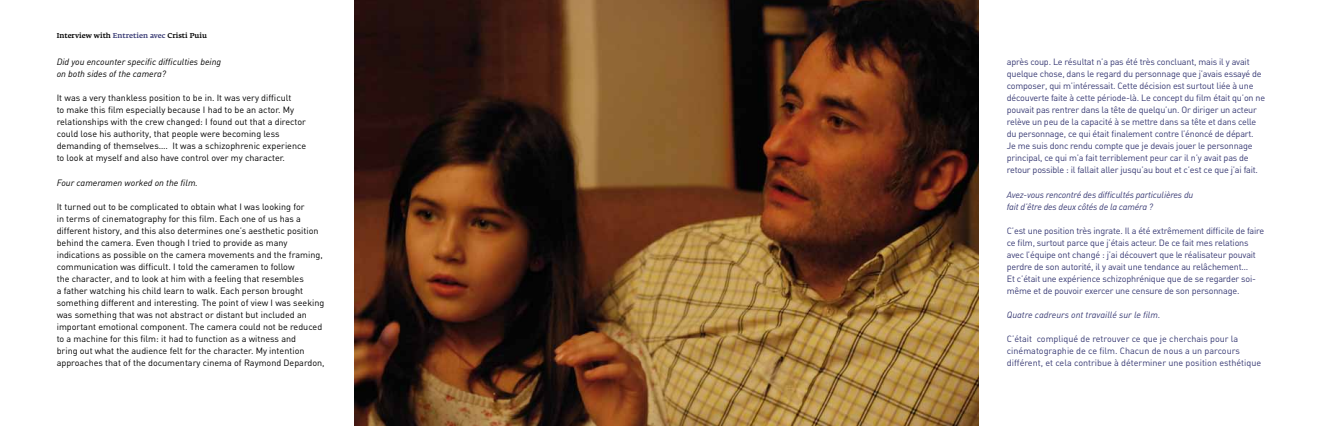
<style>
.page{position:relative;width:1333px;height:426px;background:#fff}
.page>*{position:absolute;margin:0;border:0;box-sizing:border-box;transform-origin:0 0}
.t1{font:9px/12px "DIN Regular Alternate";color:#000}
.t2{font:9px/12px "DIN Regular Alternate";letter-spacing:-.02em;color:#373973}
.t3{font:9px/12px "DIN Regular Alternate";color:#373973}
.t4{font:9px/12px "DIN Regular Italic Alt";color:#000}
.t5{font:9px/12px "DIN Regular Italic Alt";letter-spacing:-.02em;color:#373973}
.t6{font:9px "DIN Regular Italic Alt";color:#373973}
.t7{font:500 7px "Fedra Serif A";color:#000}
.s1{color:#373973}
</style>
<div class="page">
<img style="left:354px;top:0;width:624px;height:425px">
<p class="t7" style="left:57px;top:31px;width:152px">Interview with <span class="s1">Entretien avec</span> Cristi Puiu</p>
<p class="t4" style="left:57px;top:56px;width:166px">Did you encounter specific difficulties being on both sides of the camera?</p>
<p class="t1" style="left:57px;top:92px;width:251px">It was a very thankless position to be in. It was very difficult<br>to make this film especially because I had to be an actor. My relationships with the crew changed: I found out that a director could lose his authority, that people were becoming less demanding of themselves…. It was a schizophrenic experience to look at myself and also have control over my character.</p>
<p class="t4" style="left:57px;top:176px;width:143px">Four cameramen worked on the film.</p>
<p class="t1" style="left:57px;top:200px;width:269px">It turned out to be complicated to obtain what I was looking for<br>in terms of cinematography for this film. Each one of us has a different history, and this also determines one’s aesthetic position behind the camera. Even though I tried to provide as many indications as possible on the camera movements and the framing, communication was difficult. I told the cameramen to follow<br>the character, and to look at him with a feeling that resembles<br>a father watching his child learn to walk. Each person brought something different and interesting. The point of view I was seeking was something that was not abstract or distant but included an important emotional component. The camera could not be reduced to a machine for this film: it had to function as a witness and<br>bring out what the audience felt for the character. My intention approaches that of the documentary cinema of Raymond Depardon,</p>
<p class="t2" style="left:1006px;top:56px;width:260px">après coup. Le résultat n’a pas été très concluant, mais il y avait quelque chose, dans le regard du personnage que j’avais essayé de composer, qui m’intéressait. Cette décision est surtout liée à une découverte faite à cette période-là. Le concept du film était qu’on ne pouvait pas rentrer dans la tête de quelqu’un. Or diriger un acteur relève un peu de la capacité à se mettre dans sa tête et dans celle du personnage, ce qui était finalement contre l’énoncé de départ.<br>Je me suis donc rendu compte que je devais jouer le personnage principal, ce qui m’a fait terriblement peur car il n’y avait pas de retour possible : il fallait aller jusqu’au bout et c’est ce que j’ai fait.</p>
<p class="t5" style="left:1006px;top:188px;width:188px">Avez-vous rencontré des difficultés particulières du fait d’être des deux côtés de la caméra ?</p>
<p class="t2" style="left:1006px;top:224px;width:259px">C’est une position très ingrate. Il a été extrêmement difficile de faire ce film, surtout parce que j’étais acteur. De ce fait mes relations avec l’équipe ont changé : j’ai découvert que le réalisateur pouvait perdre de son autorité, il y avait une tendance au relâchement…<br>Et c’était une expérience schizophrénique que de se regarder soi&shy;même et de pouvoir exercer une censure de son personnage.</p>
<p class="t6" style="left:1006px;top:308px;width:155px">Quatre cadreurs ont travaillé sur le film.</p>
<p class="t3" style="left:1006px;top:332px;width:256px">C’était compliqué de retrouver ce que je cherchais pour la cinématographie de ce film. Chacun de nous a un parcours différent, et cela contribue à déterminer une position esthétique</p>
</div>
